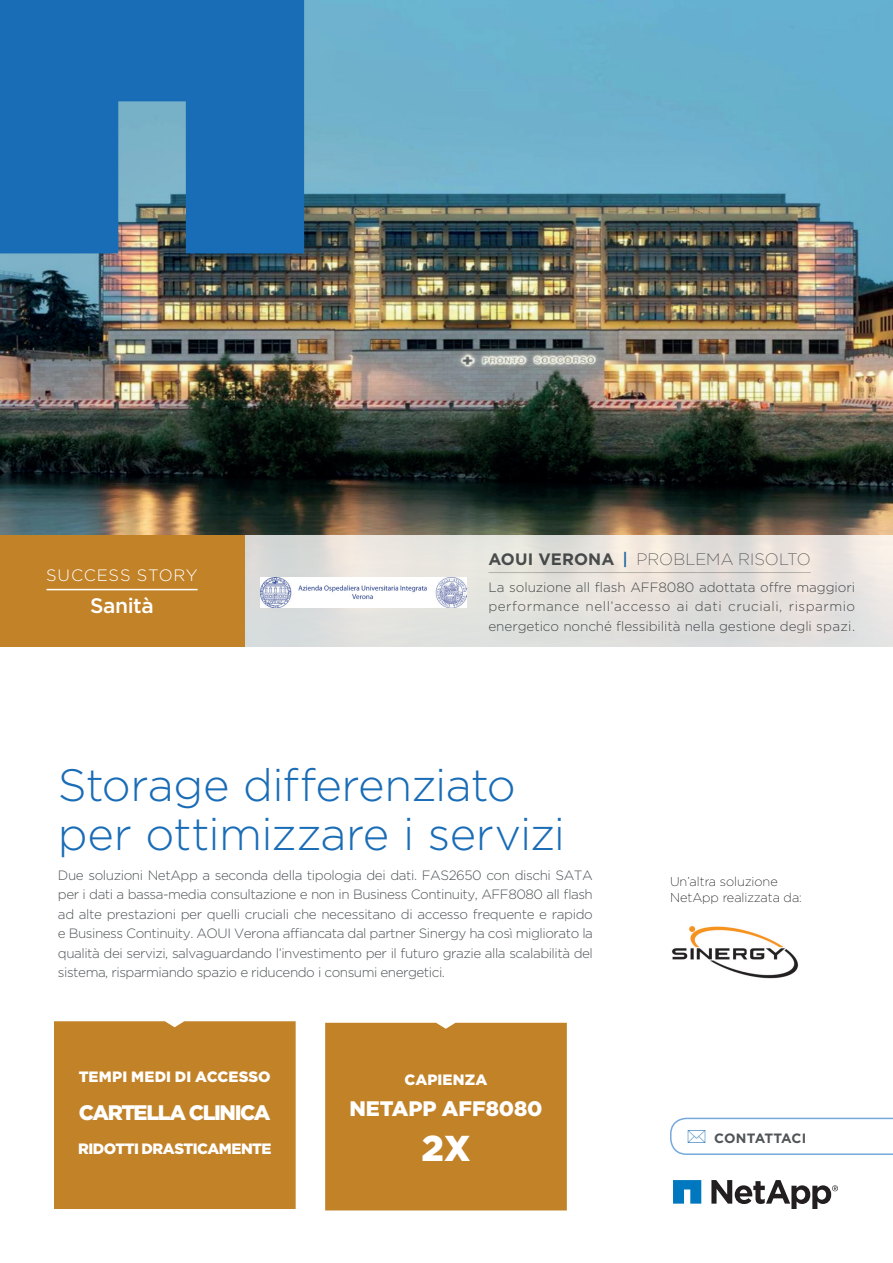
<style>
.page{position:relative;width:893px;height:1263px;background:#fff}
.page>*{position:absolute;margin:0;border:0;box-sizing:border-box;transform-origin:0 0}
.t1{font:300 45.3px/49.2px "Gotham";letter-spacing:-.015em;color:#196cb6}
.t2{font:900 36px "Gotham";color:#fff}
.t3{font:900 21px "Gotham";letter-spacing:-.055em;color:#fff}
.t4{font:900 21px "Gotham";letter-spacing:-.005em;color:#fff}
.t5{font:500 21px "Gotham";letter-spacing:-.02em;color:#fff}
.t6{font:200 16.5px "Gotham";color:#505457}
.t7{font:300 16.5px "Gotham";letter-spacing:.045em;color:#fff}
.t8{font:900 15px "Gotham";letter-spacing:-.035em;color:#fff}
.t9{font:900 15px "Gotham";letter-spacing:.005em;color:#fff}
.t10{font:900 15px "Gotham";letter-spacing:.01em;color:#fff}
.t11{font:300 13.5px/19.5px "Gotham";letter-spacing:-.02em;color:#505457;text-align:justify}
.t12{font:700 13.5px "Gotham";color:#505457}
.t13{font:200 12.75px/16.5px "Gotham";color:#000001}
.s1{font-weight:700}
.s2{font-weight:500;color:#196cb6}
</style>
<div class="page">
<img style="left:0;top:0;width:893px;height:536px">
<svg style="left:0;top:0;width:304px;height:253px;background:#2472b4"></svg>
<svg style="left:244px;top:536px;width:649px;height:110px;background:#e3e1dd"></svg>
<div style="left:54px;top:1021px;width:242px;height:188px;background:#c28228"></div>
<div style="left:325px;top:1023px;width:242px;height:187px;background:#c28228"></div>
<svg style="left:673px;top:1180px;width:28px;height:23px"></svg>
<svg style="left:711px;top:1180px;width:127px;height:29px"></svg>
<div style="left:0;top:536px;width:244px;height:110px;background:#c28228"></div>
<hr style="left:46px;top:589px;width:152px;height:1px;background:#fff">
<div style="left:486px;top:553px;width:380px;height:96px;background:#000001;opacity:.08"></div>
<hr style="left:488px;top:572px;width:323px;height:1px;background:#c2c5c5">
<img style="left:260px;top:577px;width:206px;height:31px">
<img style="left:672px;top:926px;width:127px;height:53px">
<svg style="left:670px;top:1117px;width:223px;height:38px"></svg>
<p class="t7" style="left:46px;top:566px;width:153px">SUCCESS STORY</p>
<h3 class="t5" style="left:90px;top:592px;width:65px">Sanità</h3>
<p class="t6" style="left:488px;top:549px;width:324px"><span class="s1">AOUI VERONA</span> <span class="s2">|</span> PROBLEMA RISOLTO</p>
<p class="t11" style="left:488px;top:577px;width:368px">La soluzione all flash AFF8080 adottata offre maggiori performance nell’accesso ai dati cruciali, risparmio energetico nonché flessibilità nella gestione degli spazi.</p>
<h1 class="t1" style="left:58px;top:759px;width:509px">Storage differenziato per ottimizzare i servizi</h1>
<p class="t11" style="left:58px;top:865px;width:537px">Due soluzioni NetApp a seconda della tipologia dei dati. FAS2650 con dischi SATA per i dati a bassa-media consultazione e non in Business Continuity, AFF8080 all flash ad alte prestazioni per quelli cruciali che necessitano di accesso frequente e rapido e Business Continuity. AOUI Verona affiancata dal partner Sinergy ha così migliorato la qualità dei servizi, salvaguardando l’investimento per il futuro grazie alla scalabilità del sistema, risparmiando spazio e riducendo i consumi energetici.</p>
<p class="t13" style="left:670px;top:873px;width:133px">Un’altra soluzione<br>NetApp realizzata da:</p>
<p class="t9" style="left:79px;top:1066px;width:193px">TEMPI MEDI DI ACCESSO</p>
<h3 class="t3" style="left:79px;top:1098px;width:193px">CARTELLA CLINICA</h3>
<p class="t8" style="left:78px;top:1138px;width:195px">RIDOTTI DRASTICAMENTE</p>
<p class="t10" style="left:404px;top:1069px;width:84px">CAPIENZA</p>
<h3 class="t4" style="left:349px;top:1094px;width:195px">NETAPP AFF8080</h3>
<h2 class="t2" style="left:421px;top:1123px;width:51px">2X</h2>
<p class="t12" style="left:714px;top:1129px;width:94px">CONTATTACI</p>
</div>
